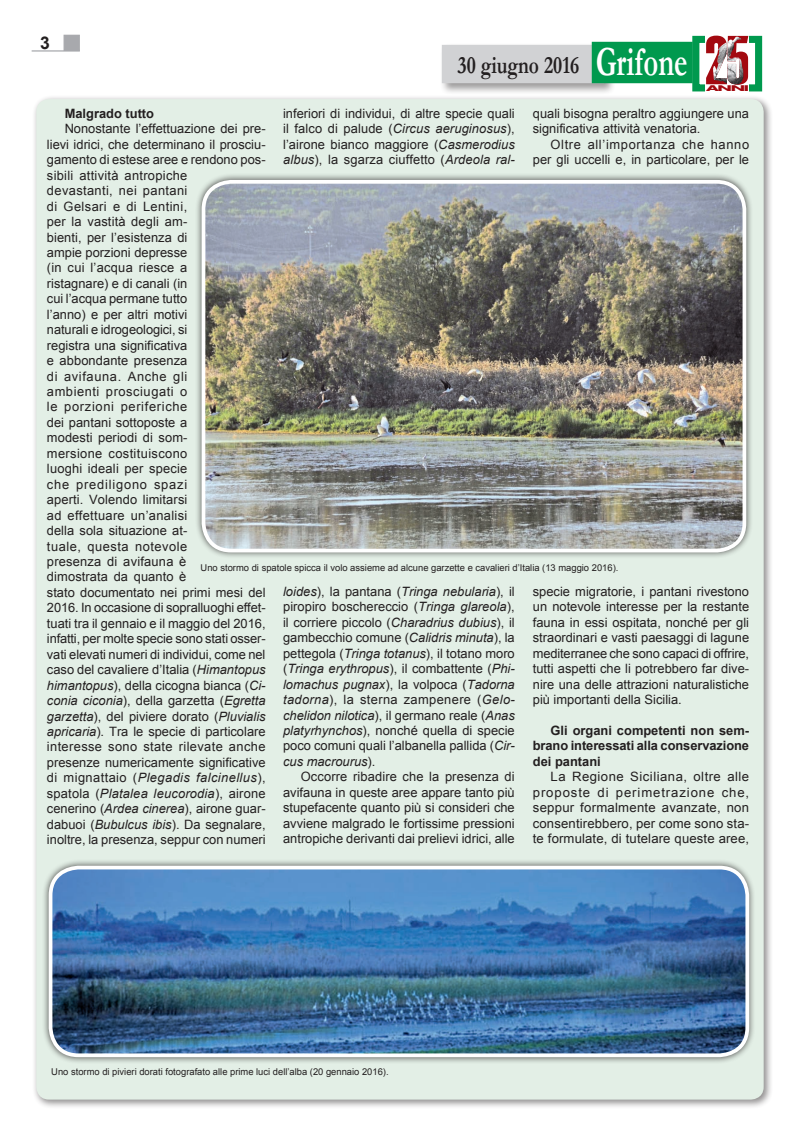
<style>
.page{position:relative;width:798px;height:1134px;background:#fff}
.page>*{position:absolute;margin:0;border:0;box-sizing:border-box;transform-origin:0 0}
.t1{font:700 25px "Garamond";color:#231f20;scale:.78 1}
.t2{font:700 17.5px "Arial";color:#231f20}
.t3{font:12.88px/15.5px "Arial";color:#231f20;text-align:justify}
.t4{font:700 12.88px/15.5px "Arial";letter-spacing:-.005em;color:#231f20;text-align:justify}
.t5{font:9.38px "Arial";color:#231f20}
.t6{font:700 7.62px "Futura";color:#a30910;scale:2.14 1}
.s1{font-size:41.88px;color:#fff}
.s2{font-style:italic}
</style>
<div class="page">
<div style="left:692px;top:36px;width:69px;height:55px;border:7px solid #00994e"></div>
<div style="left:705px;top:34px;width:43px;height:59px;background:#fff"></div>
<svg style="left:706px;top:36px;width:42px;height:49px"></svg>
<div style="left:710px;top:36px;width:33px;height:49px;background:#231f20;opacity:.75"></div>
<div style="left:32px;top:95px;width:740px;height:1014px;background:#231f20;opacity:.5"></div>
<div style="left:36px;top:99px;width:727px;height:1000px;background:#e3efe6;border-radius:13px"></div>
<div style="left:42px;top:859px;width:713px;height:205px;background:#231f20;opacity:.75"></div>
<img style="left:51px;top:867px;width:696px;height:188px">
<div style="left:49px;top:866px;width:699px;height:191px;border:4px solid #fff;border-radius:28px"></div>
<div style="left:195px;top:173px;width:558px;height:386px;background:#231f20;opacity:.75"></div>
<img style="left:203px;top:182px;width:541px;height:369px">
<div style="left:201px;top:180px;width:545px;height:372px;border:4px solid #fff;border-radius:28px"></div>
<hr style="left:32px;top:50px;width:48px;height:2px;background:#a8a9ad">
<div style="left:63px;top:35px;width:17px;height:16px;background:#a8a9ad;border:1px solid #a8a9ad"></div>
<div style="left:440px;top:43px;width:175px;height:52px;background:#231f20;opacity:.45"></div>
<div style="left:441px;top:45px;width:162px;height:38px;background:#d1d2d4"></div>
<div style="left:591px;top:42px;width:101px;height:41px;background:#00994e"></div>
<h2 class="t2" style="left:40px;top:31px;width:11px">3</h2>
<h1 class="t1" style="left:457px;top:51px;width:296px">30 giugno 2016 <span class="s1">Grifone</span></h1>
<p class="t6" style="left:705px;top:83px;width:22px">ANNI</p>
<p class="t3" style="left:283px;top:106px;width:233px">inferiori di individui, di altre specie quali il falco di palude (<span class="s2">Circus aeruginosus</span>), l’airone bianco maggiore (<span class="s2">Casmerodius albus</span>), la sgarza ciuffetto (<span class="s2">Ardeola ral-</span></p>
<p class="t4" style="left:65px;top:106px;width:91px">Malgrado tutto</p>
<p class="t3" style="left:47px;top:121px;width:220px;text-align:left;text-indent:18px">Nonostante l’effettuazione dei pre&shy;lievi idrici, che determinano il prosciu&shy;gamento di estese aree e rendono pos&shy;sibili attività antropiche<br>devastanti, nei pantani<br>di Gelsari e di Lentini,<br>per la vastità degli am-<br>bienti, per l’esistenza di<br>ampie porzioni depresse<br>(in cui l’acqua riesce a<br>ristagnare) e di canali (in<br>cui l’acqua permane tutto<br>l’anno) e per altri motivi<br>naturali e idrogeologici, si<br>registra una significativa<br>e abbondante presenza<br>di avifauna. Anche gli<br>ambienti prosciugati o<br>le porzioni periferiche<br>dei pantani sottoposte a<br>modesti periodi di som-<br>mersione costituiscono<br>luoghi ideali per specie<br>che prediligono spazi<br>aperti. Volendo limitarsi<br>ad effettuare un’analisi<br>della sola situazione at-<br>tuale, questa notevole<br>presenza di avifauna è<br>dimostrata da quanto è<br>stato documentato nei primi mesi del<br>2016. In occasione di sopralluoghi effet&shy;tuati tra il gennaio e il maggio del 2016, infatti, per molte specie sono stati osser&shy;vati elevati numeri di individui, come nel caso del cavaliere d’Italia (<span class="s2">Himantopus himantopus</span>), della cicogna bianca (<span class="s2">Ci&shy;conia ciconia</span>), della garzetta (<span class="s2">Egretta garzetta</span>), del piviere dorato (<span class="s2">Pluvialis apricaria</span>). Tra le specie di particolare interesse sono state rilevate anche presenze numericamente significative di mignattaio (<span class="s2">Plegadis falcinellus</span>), spatola (<span class="s2">Platalea leucorodia</span>), airone cenerino (<span class="s2">Ardea cinerea</span>), airone guar&shy;dabuoi (<span class="s2">Bubulcus ibis</span>). Da segnalare, inoltre, la presenza, seppur con numeri</p>
<p class="t3" style="left:532px;top:106px;width:218px">quali bisogna peraltro aggiungere una significativa attività venatoria.</p>
<p class="t3" style="left:532px;top:137px;width:218px;text-align:right">Oltre all’importanza che hanno per gli uccelli e, in particolare, per le</p>
<p class="t5" style="left:200px;top:562px;width:419px">Uno stormo di spatole spicca il volo assieme ad alcune garzette e cavalieri d’Italia (13 maggio 2016).</p>
<p class="t3" style="left:283px;top:584px;width:233px"><span class="s2">loides</span>), la pantana (<span class="s2">Tringa nebularia</span>), il piropiro boschereccio (<span class="s2">Tringa glareola</span>), il corriere piccolo (<span class="s2">Charadrius dubius</span>), il gambecchio comune (<span class="s2">Calidris minuta</span>), la pettegola (<span class="s2">Tringa totanus</span>), il totano moro (<span class="s2">Tringa erythropus</span>), il combattente (<span class="s2">Phi&shy;lomachus pugnax</span>), la volpoca (<span class="s2">Tadorna tadorna</span>), la sterna zampenere (<span class="s2">Gelo&shy;chelidon nilotica</span>), il germano reale (<span class="s2">Anas platyrhynchos</span>), nonché quella di specie poco comuni quali l’albanella pallida (<span class="s2">Cir&shy;cus macrourus</span>).</p>
<p class="t3" style="left:283px;top:769px;width:233px;text-indent:18px">Occorre ribadire che la presenza di avifauna in queste aree appare tanto più stupefacente quanto più si consideri che avviene malgrado le fortissime pressioni antropiche derivanti dai prelievi idrici, alle</p>
<p class="t3" style="left:532px;top:584px;width:218px">specie migratorie, i pantani rivestono un notevole interesse per la restante fauna in essi ospitata, nonché per gli straordinari e vasti paesaggi di lagune mediterranee che sono capaci di offrire, tutti aspetti che li potrebbero far dive&shy;nire una delle attrazioni naturalistiche più importanti della Sicilia.</p>
<p class="t4" style="left:532px;top:723px;width:218px;text-indent:18px">Gli organi competenti non sem&shy;brano interessati alla conservazione dei pantani</p>
<p class="t3" style="left:532px;top:769px;width:218px;text-indent:18px">La Regione Siciliana, oltre alle proposte di perimetrazione che, seppur formalmente avanzate, non consentirebbero, per come sono sta&shy;te formulate, di tutelare queste aree,</p>
<p class="t5" style="left:51px;top:1066px;width:339px">Uno stormo di pivieri dorati fotografato alle prime luci dell’alba (20 gennaio 2016).</p>
</div>
